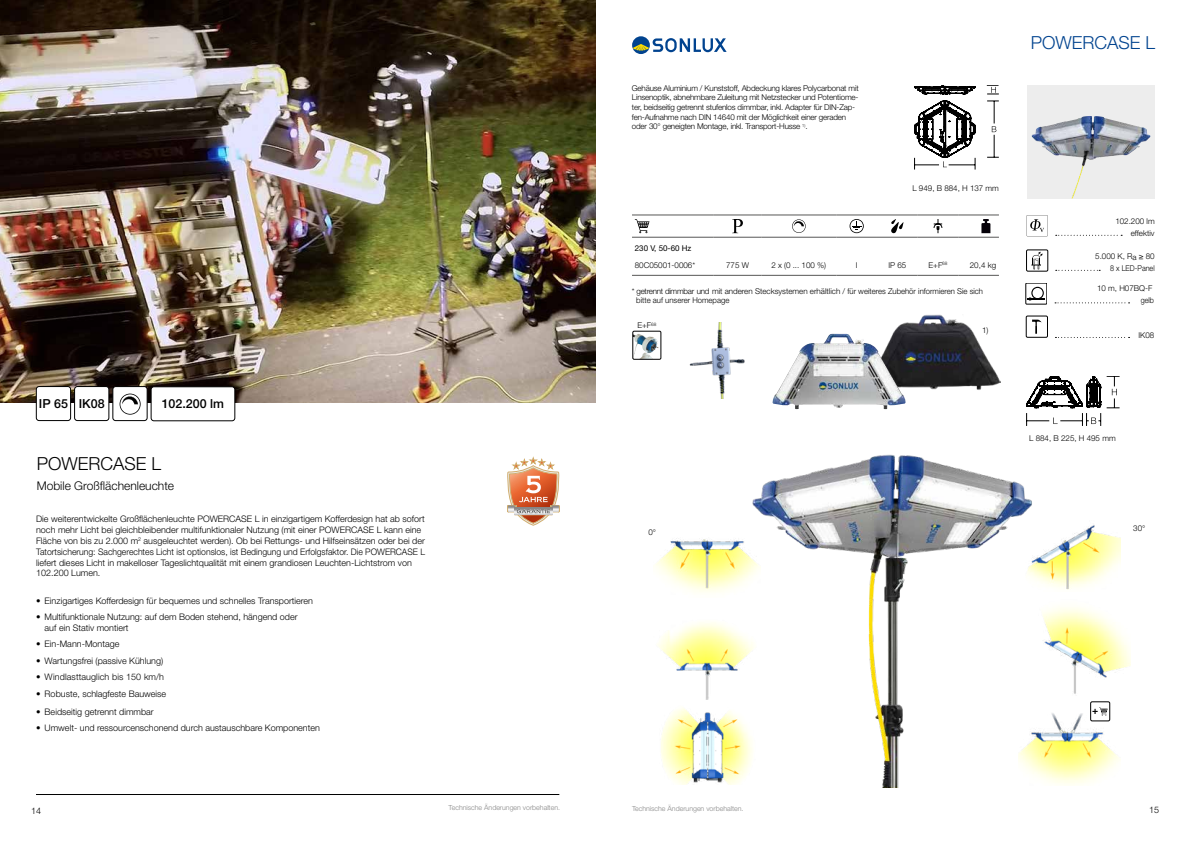
<style>
.page{position:relative;width:1191px;height:842px;background:#fff}
.page>*{position:absolute;margin:0;border:0;box-sizing:border-box;transform-origin:0 0}
.t1{font:300 18px "Helvetica Neue LT Pro";color:#01438f}
.t2{font:300 18px "Helvetica Neue LT Pro";color:#000}
.t3{font:500 12.5px "Helvetica Neue LT Pro";color:#000}
.t4{font:300 12px "Helvetica Neue LT Pro";color:#000}
.t5{font:700 10.2px "Helvetica Neue LT Pro";color:#000}
.t6{font:300 9px/10.8px "Helvetica Neue LT Pro";color:#000}
.t7{font:300 8px/9.6px "Helvetica Neue LT Pro";letter-spacing:-.02em;color:#000}
.t8{font:300 8px/9px "Helvetica Neue LT Pro";color:#000}
.t9{font:8px "Helvetica Neue LT Pro";color:#000}
.t10{font:300 8px "Helvetica Neue LT Pro";color:#000;scale:.9 1}
.t11{font:300 8px "Helvetica Neue LT Pro";letter-spacing:-.02em;color:#000;scale:.9 1}
.t12{font:300 7px "Helvetica Neue LT Pro";color:#878787}
</style>
<div class="page">
<img style="left:0;top:0;width:595px;height:403px">
<hr style="left:36px;top:794px;width:523px;height:1px;background:#000">
<svg style="left:632px;top:36px;width:18px;height:18px"></svg>
<svg style="left:632px;top:38px;width:94px;height:14px"></svg>
<div style="left:36px;top:387px;width:35px;height:34px;background:#fff;border-radius:3px"></div>
<div style="left:36px;top:386px;width:35px;height:35px;border:1px solid #000;border-radius:3px"></div>
<div style="left:75px;top:387px;width:34px;height:34px;background:#fff;border-radius:3px"></div>
<div style="left:74px;top:386px;width:35px;height:35px;border:1px solid #000;border-radius:3px"></div>
<div style="left:113px;top:387px;width:34px;height:34px;background:#fff;border-radius:3px"></div>
<div style="left:113px;top:386px;width:34px;height:35px;border:1px solid #000;border-radius:3px"></div>
<svg style="left:120px;top:394px;width:21px;height:21px"></svg>
<div style="left:151px;top:387px;width:84px;height:34px;background:#fff;border-radius:3px"></div>
<div style="left:151px;top:386px;width:84px;height:35px;border:1px solid #000;border-radius:3px"></div>
<div style="left:1027px;top:85px;width:127px;height:113px;background:#ededed"></div>
<img style="left:1031px;top:116px;width:109px;height:82px">
<svg style="left:1026px;top:215px;width:21px;height:21px"></svg>
<svg style="left:1031px;top:252px;width:11px;height:17px"></svg>
<div style="left:1026px;top:250px;width:22px;height:21px;border:1px solid #000"></div>
<svg style="left:1032px;top:320px;width:9px;height:14px"></svg>
<div style="left:1026px;top:316px;width:21px;height:21px;border:1px solid #000"></div>
<svg style="left:1055px;top:337px;width:74px;height:1px"></svg>
<div style="left:1025px;top:283px;width:22px;height:21px;border:1px solid #000"></div>
<svg style="left:1027px;top:287px;width:18px;height:13px"></svg>
<hr style="left:632px;top:215px;width:81px;height:1px;background:#575756">
<hr style="left:713px;top:215px;width:48px;height:1px;background:#575756">
<hr style="left:761px;top:215px;width:75px;height:1px;background:#575756">
<hr style="left:836px;top:215px;width:41px;height:1px;background:#575756">
<hr style="left:877px;top:215px;width:40px;height:1px;background:#575756">
<hr style="left:917px;top:215px;width:41px;height:1px;background:#575756">
<hr style="left:958px;top:215px;width:41px;height:1px;background:#575756">
<hr style="left:632px;top:237px;width:81px;height:1px;background:#575756">
<hr style="left:713px;top:237px;width:48px;height:1px;background:#575756">
<hr style="left:761px;top:237px;width:75px;height:1px;background:#575756">
<hr style="left:836px;top:237px;width:41px;height:1px;background:#575756">
<hr style="left:877px;top:237px;width:40px;height:1px;background:#575756">
<hr style="left:917px;top:237px;width:41px;height:1px;background:#575756">
<hr style="left:958px;top:237px;width:41px;height:1px;background:#575756">
<hr style="left:632px;top:275px;width:81px;height:1px;background:#575756">
<hr style="left:713px;top:275px;width:48px;height:1px;background:#575756">
<hr style="left:761px;top:275px;width:75px;height:1px;background:#575756">
<hr style="left:836px;top:275px;width:41px;height:1px;background:#575756">
<hr style="left:877px;top:275px;width:40px;height:1px;background:#575756">
<hr style="left:917px;top:275px;width:41px;height:1px;background:#575756">
<hr style="left:958px;top:275px;width:41px;height:1px;background:#575756">
<svg style="left:635px;top:219px;width:14px;height:14px"></svg>
<svg style="left:732px;top:219px;width:11px;height:14px"></svg>
<svg style="left:792px;top:219px;width:13px;height:14px"></svg>
<svg style="left:849px;top:219px;width:14px;height:14px"></svg>
<svg style="left:891px;top:219px;width:12px;height:14px"></svg>
<svg style="left:933px;top:219px;width:9px;height:14px"></svg>
<svg style="left:981px;top:219px;width:9px;height:14px"></svg>
<svg style="left:987px;top:101px;width:11px;height:57px"></svg>
<svg style="left:914px;top:85px;width:62px;height:85px"></svg>
<svg style="left:986px;top:85px;width:12px;height:10px"></svg>
<svg style="left:1026px;top:376px;width:93px;height:50px"></svg>
<svg style="left:1055px;top:270px;width:45px;height:1px"></svg>
<svg style="left:1055px;top:235px;width:67px;height:1px"></svg>
<svg style="left:1055px;top:302px;width:74px;height:1px"></svg>
<svg style="left:633px;top:331px;width:28px;height:28px"></svg>
<svg style="left:634px;top:337px;width:3px;height:7px"></svg>
<div style="left:632px;top:331px;width:29px;height:28px;border:1px solid #000"></div>
<img style="left:892px;top:314px;width:108px;height:76px">
<img style="left:772px;top:334px;width:133px;height:75px">
<img style="left:655px;top:538px;width:70px;height:55px">
<img style="left:657px;top:622px;width:68px;height:78px">
<img style="left:1043px;top:712px;width:77px;height:73px">
<img style="left:1043px;top:525px;width:77px;height:65px">
<img style="left:1043px;top:607px;width:87px;height:87px">
<img style="left:725px;top:454px;width:318px;height:333px">
<img style="left:661px;top:702px;width:100px;height:83px">
<div style="left:1090px;top:702px;width:19px;height:19px;background:#fff;border-radius:2px"></div>
<svg style="left:1099px;top:707px;width:8px;height:8px"></svg>
<div style="left:1090px;top:702px;width:19px;height:19px;border:1px solid #000;border-radius:2px"></div>
<img style="left:689px;top:322px;width:56px;height:76px">
<svg style="left:507px;top:457px;width:52px;height:68px"></svg>
<h2 class="t3" style="left:39px;top:396px;width:67px">IP 65 IK08</h2>
<h2 class="t3" style="left:162px;top:396px;width:64px">102.200 lm</h2>
<h1 class="t2" style="left:37px;top:452px;width:126px">POWERCASE L</h1>
<h3 class="t4" style="left:37px;top:478px;width:139px">Mobile Großflächenleuchte</h3>
<p class="t6" style="left:36px;top:514px;width:390px">Die weiterentwickelte Großflächenleuchte POWERCASE L in einzigartigem Kofferdesign hat ab sofort noch mehr Licht bei gleichbleibender multifunktionaler Nutzung (mit einer POWERCASE L kann eine Fläche von bis zu 2.000 m<sup>2</sup> ausgeleuchtet werden). Ob bei Rettungs- und Hilfseinsätzen oder bei der Tatortsicherung: Sachgerechtes Licht ist optionslos, ist Bedingung und Erfolgsfaktor. Die POWERCASE L liefert dieses Licht in makelloser Tageslichtqualität mit einem grandiosen Leuchten-Lichtstrom von 102.200 Lumen.</p>
<p class="t6" style="left:36px;top:595px;width:278px">• Einzigartiges Kofferdesign für bequemes und schnelles Transportieren</p>
<p class="t6" style="left:45px;top:611px;width:254px;text-indent:-9px">• Multifunktionale Nutzung: auf dem Boden stehend, hängend oder auf ein Stativ montiert</p>
<p class="t6" style="left:36px;top:639px;width:85px">• Ein-Mann-Montage</p>
<p class="t6" style="left:36px;top:655px;width:129px">• Wartungsfrei (passive Kühlung)</p>
<p class="t6" style="left:36px;top:671px;width:129px">• Windlasttauglich bis 150 km/h</p>
<p class="t6" style="left:36px;top:688px;width:132px">• Robuste, schlagfeste Bauweise</p>
<p class="t6" style="left:36px;top:706px;width:119px">• Beidseitig getrennt dimmbar</p>
<p class="t6" style="left:36px;top:722px;width:285px">• Umwelt- und ressourcenschonend durch austauschbare Komponenten</p>
<p class="t7" style="left:632px;top:83px;width:228px">Gehäuse Aluminium / Kunststoff, Abdeckung klares Polycarbonat mit Linsenoptik, abnehmbare Zuleitung mit Netzstecker und Potentiome&shy;ter, beidseitig getrennt stufenlos dimmbar, inkl. Adapter für DIN-Zap&shy;fen-Aufnahme nach DIN 14640 mit der Möglichkeit einer geraden oder 30° geneigten Montage, inkl. Transport-Husse <sup>1)</sup>.</p>
<p class="t8" style="left:912px;top:183px;width:88px">L 949, B 884, H 137 mm</p>
<p class="t9" style="left:635px;top:243px;width:58px">230 V, 50-60 Hz</p>
<p class="t8" style="left:635px;top:260px;width:62px">80C05001-0006*</p>
<p class="t7" style="left:726px;top:260px;width:24px">775 W</p>
<p class="t7" style="left:771px;top:260px;width:56px">2 x (0 ... 100 %)</p>
<p class="t7" style="left:855px;top:260px;width:3px">I</p>
<p class="t7" style="left:888px;top:260px;width:19px">IP 65</p>
<p class="t7" style="left:928px;top:260px;width:21px">E+F<sup>68</sup></p>
<p class="t7" style="left:970px;top:260px;width:28px">20,4 kg</p>
<p class="t8" style="left:636px;top:286px;width:348px;text-indent:-4px">* getrennt dimmbar und mit anderen Stecksystemen erhältlich / für weiteres Zubehör informieren Sie sich bitte auf unserer Homepage</p>
<p class="t7" style="left:637px;top:320px;width:21px">E+F<sup>68</sup></p>
<p class="t7" style="left:982px;top:325px;width:8px">1)</p>
<h1 class="t1" style="left:1030px;top:31px;width:126px">POWERCASE L</h1>
<p class="t7" style="left:1115px;top:216px;width:41px">102.200 lm</p>
<p class="t8" style="left:1130px;top:228px;width:25px">effektiv</p>
<p class="t7" style="left:1095px;top:251px;width:61px">5.000 K, Ra ≥ 80</p>
<p class="t10" style="left:1110px;top:263px;width:51px">8 x LED-Panel</p>
<p class="t7" style="left:1097px;top:283px;width:57px">10 m, H07BQ-F</p>
<p class="t11" style="left:1140px;top:295px;width:16px">gelb</p>
<p class="t7" style="left:1138px;top:330px;width:17px">IK08</p>
<p class="t7" style="left:648px;top:527px;width:9px">0°</p>
<p class="t8" style="left:1029px;top:434px;width:88px">L 884, B 225, H 495 mm</p>
<p class="t7" style="left:1133px;top:523px;width:14px">30°</p>
<p class="t5" style="left:1092px;top:704px;width:8px">+</p>
<p class="t12" style="left:448px;top:804px;width:113px">Technische Änderungen vorbehalten.</p>
<p class="t12" style="left:632px;top:804px;width:113px">Technische Änderungen vorbehalten.</p>
<p class="t6" style="left:31px;top:805px;width:12px">14</p>
<p class="t6" style="left:1149px;top:804px;width:12px">15</p>
</div>
